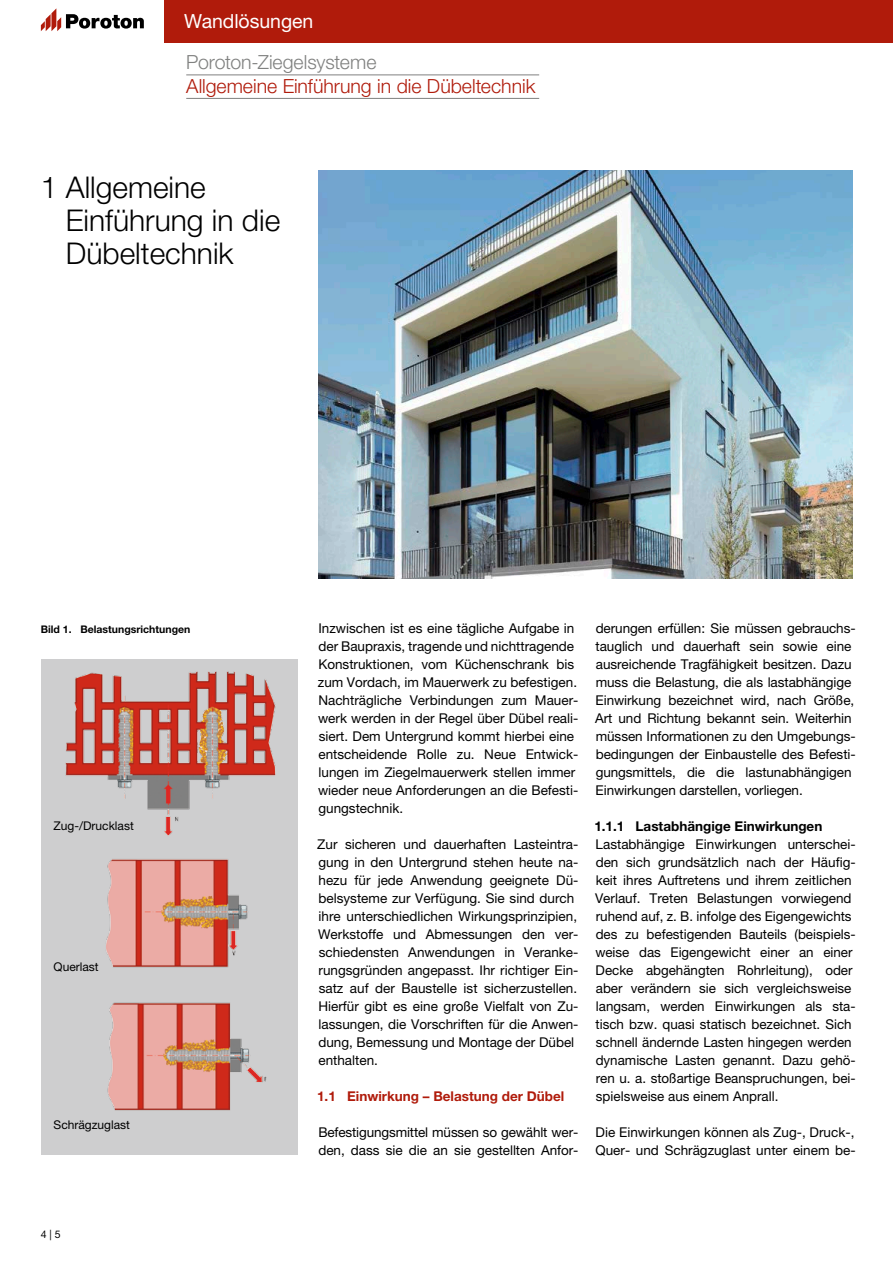
<style>
.page{position:relative;width:893px;height:1263px;background:#fff}
.page>*{position:absolute;margin:0;border:0;box-sizing:border-box;transform-origin:0 0}
.t1{font:300 30px/33px "Helvetica Neue LT Pro";color:#000}
.t2{font:300 19.5px "Helvetica Neue LT Pro";color:#b01b0b}
.t3{font:300 19.5px "Helvetica Neue LT Pro";letter-spacing:-.005em;color:#808180}
.t4{font:19.5px "Helvetica Neue LT Pro";letter-spacing:-.005em;color:#fff}
.t5{font:13.5px/18px "Helvetica Neue LT Pro";color:#000}
.t6{font:700 13.5px "Helvetica Neue LT Pro";color:#b01b0b}
.t7{font:700 13.5px "Helvetica Neue LT Pro";color:#000}
.t8{font:12px "Helvetica Neue LT Pro";color:#000}
.t9{font:700 10.5px "Helvetica Neue LT Pro";color:#000}
.t10{font:10.5px "Helvetica Neue LT Pro";color:#000}
</style>
<div class="page">
<div style="left:164px;top:0;width:729px;height:43px;background:#b01b0b"></div>
<svg style="left:41px;top:8px;width:103px;height:23px"></svg>
<div style="left:41px;top:659px;width:257px;height:495px;background:#cececf"></div>
<img style="left:318px;top:170px;width:534px;height:409px">
<img style="left:65px;top:671px;width:211px;height:165px">
<img style="left:106px;top:859px;width:161px;height:252px">
<hr style="left:186px;top:75px;width:353px;height:1px;background:#808180">
<hr style="left:186px;top:98px;width:353px;height:1px;background:#808180">
<h2 class="t4" style="left:184px;top:10px;width:131px">Wandlösungen</h2>
<h2 class="t3" style="left:186px;top:50px;width:192px">Poroton-Ziegelsysteme</h2>
<h2 class="t2" style="left:186px;top:74px;width:351px">Allgemeine Einführung in die Dübeltechnik</h2>
<h1 class="t1" style="left:66px;top:170px;width:216px;text-indent:-25px">1 Allgemeine<br>Einführung in die<br>Dübeltechnik</h1>
<p class="t9" style="left:41px;top:623px;width:151px">Bild 1. Belastungsrichtungen</p>
<p class="t8" style="left:54px;top:818px;width:82px">Zug-/Drucklast</p>
<p class="t8" style="left:54px;top:959px;width:47px">Querlast</p>
<p class="t8" style="left:54px;top:1117px;width:78px">Schrägzuglast</p>
<p class="t10" style="left:41px;top:1228px;width:21px">4 | 5</p>
<p class="t5" style="left:318px;top:619px;width:262px">Inzwischen ist es eine tägliche Aufgabe in der Baupraxis, tragende und nichttragende Konstruktionen, vom Küchenschrank bis zum Vordach, im Mauerwerk zu befestigen.<br>Nachträgliche Verbindungen zum Mauer&shy;werk werden in der Regel über Dübel reali&shy;siert. Dem Untergrund kommt hierbei eine entscheidende Rolle zu. Neue Entwick&shy;lungen im Ziegelmauerwerk stellen immer wieder neue Anforderungen an die Befesti&shy;gungstechnik.</p>
<p class="t5" style="left:317px;top:835px;width:263px">Zur sicheren und dauerhaften Lasteintra&shy;gung in den Untergrund stehen heute na&shy;hezu für jede Anwendung geeignete Dü&shy;belsysteme zur Verfügung. Sie sind durch ihre unterschiedlichen Wirkungsprinzipien, Werkstoffe und Abmessungen den ver&shy;schiedensten Anwendungen in Veranke&shy;rungsgründen angepasst. Ihr richtiger Ein&shy;satz auf der Baustelle ist sicherzustellen.<br>Hierfür gibt es eine große Vielfalt von Zu&shy;lassungen, die Vorschriften für die Anwen&shy;dung, Bemessung und Montage der Dübel enthalten.</p>
<p class="t6" style="left:317px;top:1088px;width:249px">1.1 Einwirkung – Belastung der Dübel</p>
<p class="t5" style="left:318px;top:1123px;width:260px">Befestigungsmittel müssen so gewählt wer&shy;den, dass sie die an sie gestellten Anfor-</p>
<p class="t5" style="left:595px;top:619px;width:262px">derungen erfüllen: Sie müssen gebrauchs&shy;tauglich und dauerhaft sein sowie eine ausreichende Tragfähigkeit besitzen. Dazu muss die Belastung, die als lastabhängige Einwirkung bezeichnet wird, nach Größe, Art und Richtung bekannt sein. Weiterhin müssen Informationen zu den Umgebungs&shy;bedingungen der Einbaustelle des Befesti&shy;gungsmittels, die die lastunabhängigen Einwirkungen darstellen, vorliegen.</p>
<p class="t7" style="left:594px;top:818px;width:230px">1.1.1 Lastabhängige Einwirkungen</p>
<p class="t5" style="left:595px;top:835px;width:262px">Lastabhängige Einwirkungen unterschei&shy;den sich grundsätzlich nach der Häufig&shy;keit ihres Auftretens und ihrem zeitlichen Verlauf. Treten Belastungen vorwiegend ruhend auf, z. B. infolge des Eigengewichts des zu befestigenden Bauteils (beispiels&shy;weise das Eigengewicht einer an einer Decke abgehängten Rohrleitung), oder aber verändern sie sich vergleichsweise langsam, werden Einwirkungen als sta&shy;tisch bzw. quasi statisch bezeichnet. Sich schnell ändernde Lasten hingegen werden dynamische Lasten genannt. Dazu gehö&shy;ren u. a. stoßartige Beanspruchungen, bei&shy;spielsweise aus einem Anprall.</p>
<p class="t5" style="left:595px;top:1123px;width:262px">Die Einwirkungen können als Zug-, Druck-,<br>Quer- und Schrägzuglast unter einem be-</p>
</div>
